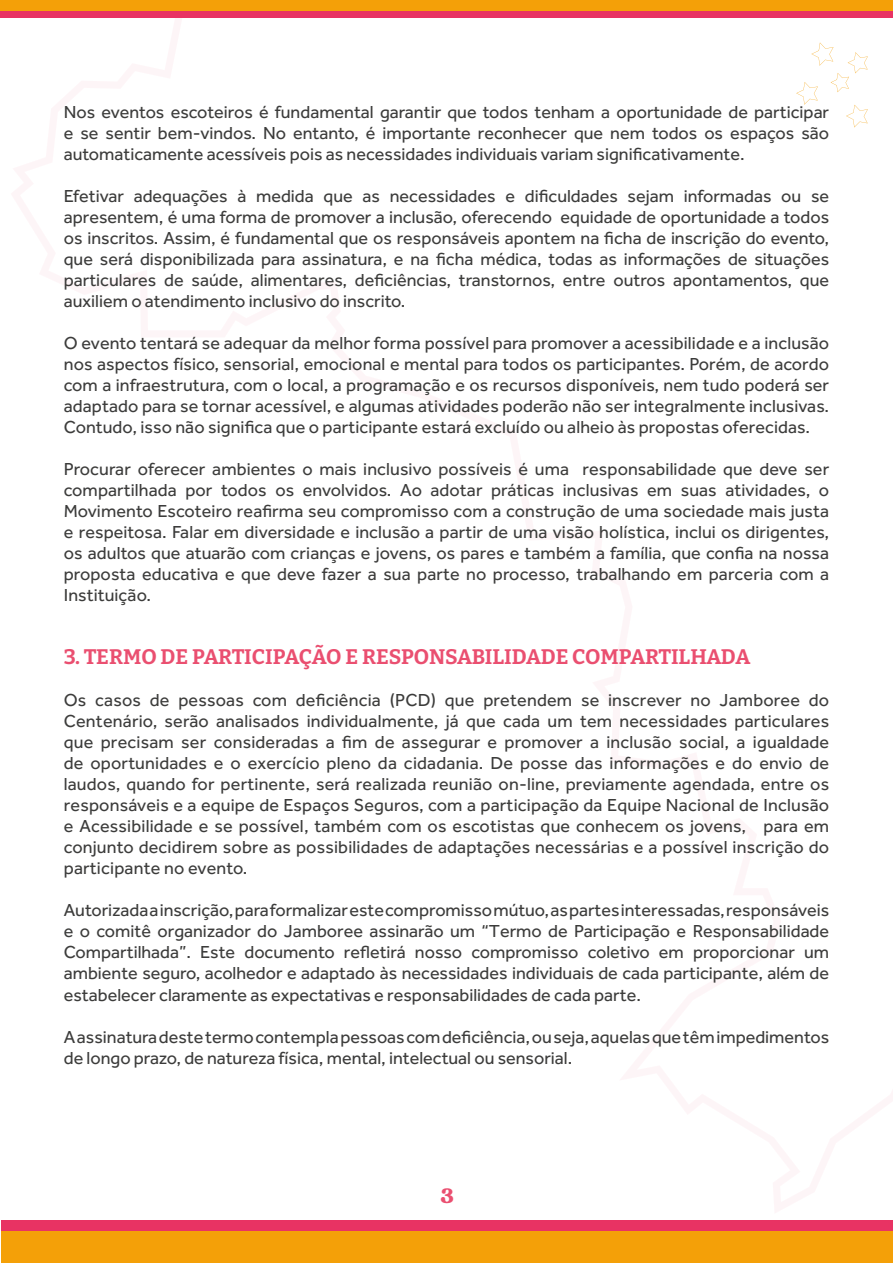
<style>
.page{position:relative;width:893px;height:1263px;background:#fff}
.page>*{position:absolute;margin:0;border:0;box-sizing:border-box;transform-origin:0 0}
.t1{font:700 21px "Bitter";letter-spacing:-.02em;color:#ea4f70}
.t2{font:21px "Regards";color:#ea4f70}
.t3{font:18px/21px "Effra";color:#3c3c3b;text-align:justify}
</style>
<div class="page">
<div style="left:1px;top:0;width:892px;height:17px;background:#e83363"></div>
<div style="left:1px;top:0;width:892px;height:11px;background:#f4a008"></div>
<div style="left:1px;top:1220px;width:892px;height:43px;background:#e83363"></div>
<div style="left:1px;top:1231px;width:892px;height:32px;background:#f4a008"></div>
<p class="t3" style="left:64px;top:102px;width:767px">Nos eventos escoteiros é fundamental garantir que todos tenham a oportunidade de participar e se sentir bem-vindos. No entanto, é importante reconhecer que nem todos os espaços são automaticamente acessíveis pois as necessidades individuais variam significativamente.</p>
<p class="t3" style="left:64px;top:186px;width:767px">Efetivar adequações à medida que as necessidades e dificuldades sejam informadas ou se apresentem, é uma forma de promover a inclusão, oferecendo equidade de oportunidade a todos os inscritos. Assim, é fundamental que os responsáveis apontem na ficha de inscrição do evento, que será disponibilizada para assinatura, e na ficha médica, todas as informações de situações particulares de saúde, alimentares, deficiências, transtornos, entre outros apontamentos, que auxiliem o atendimento inclusivo do inscrito.</p>
<p class="t3" style="left:64px;top:333px;width:767px">O evento tentará se adequar da melhor forma possível para promover a acessibilidade e a inclusão nos aspectos físico, sensorial, emocional e mental para todos os participantes. Porém, de acordo com a infraestrutura, com o local, a programação e os recursos disponíveis, nem tudo poderá ser adaptado para se tornar acessível, e algumas atividades poderão não ser integralmente inclusivas.<br>Contudo, isso não significa que o participante estará excluído ou alheio às propostas oferecidas.</p>
<p class="t3" style="left:64px;top:459px;width:767px">Procurar oferecer ambientes o mais inclusivo possíveis é uma responsabilidade que deve ser compartilhada por todos os envolvidos. Ao adotar práticas inclusivas em suas atividades, o Movimento Escoteiro reafirma seu compromisso com a construção de uma sociedade mais justa e respeitosa. Falar em diversidade e inclusão a partir de uma visão holística, inclui os dirigentes, os adultos que atuarão com crianças e jovens, os pares e também a família, que confia na nossa proposta educativa e que deve fazer a sua parte no processo, trabalhando em parceria com a Instituição.</p>
<p class="t1" style="left:64px;top:644px;width:688px">3. TERMO DE PARTICIPAÇÃO E RESPONSABILIDADE COMPARTILHADA</p>
<p class="t3" style="left:64px;top:690px;width:767px">Os casos de pessoas com deficiência (PCD) que pretendem se inscrever no Jamboree do Centenário, serão analisados individualmente, já que cada um tem necessidades particulares que precisam ser consideradas a fim de assegurar e promover a inclusão social, a igualdade de oportunidades e o exercício pleno da cidadania. De posse das informações e do envio de laudos, quando for pertinente, será realizada reunião on-line, previamente agendada, entre os responsáveis e a equipe de Espaços Seguros, com a participação da Equipe Nacional de Inclusão e Acessibilidade e se possível, também com os escotistas que conhecem os jovens, para em conjunto decidirem sobre as possibilidades de adaptações necessárias e a possível inscrição do participante no evento.</p>
<p class="t3" style="left:64px;top:900px;width:767px">Autorizada a inscrição, para formalizar este compromisso mútuo, as partes interessadas, responsáveis e o comitê organizador do Jamboree assinarão um “Termo de Participação e Responsabilidade Compartilhada”. Este documento refletirá nosso compromisso coletivo em proporcionar um ambiente seguro, acolhedor e adaptado às necessidades individuais de cada participante, além de estabelecer claramente as expectativas e responsabilidades de cada parte.</p>
<p class="t3" style="left:64px;top:1026px;width:767px">A assinatura deste termo contempla pessoas com deficiência, ou seja, aquelas que têm impedimentos de longo prazo, de natureza física, mental, intelectual ou sensorial.</p>
<p class="t2" style="left:440px;top:1181px;width:15px">3</p>
</div>
